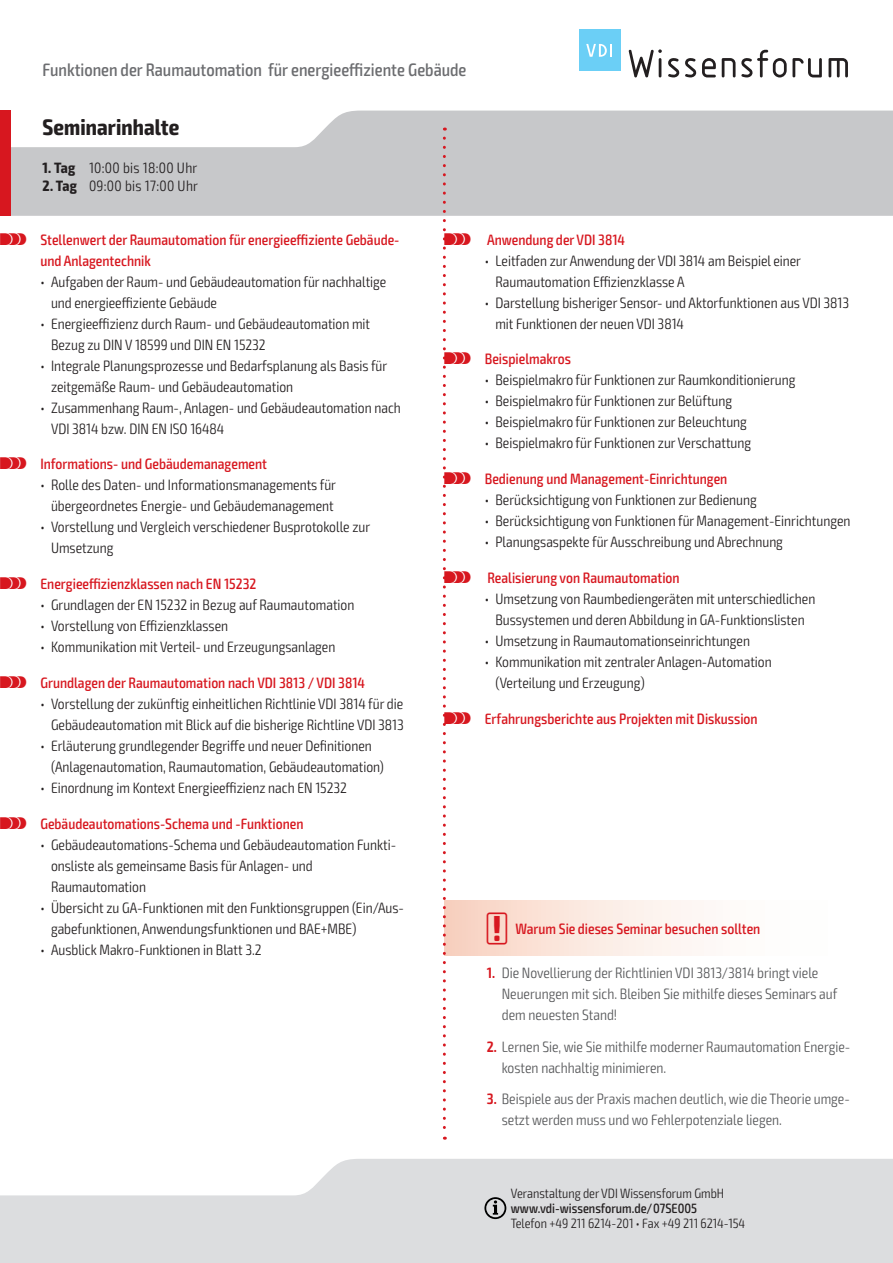
<style>
.page{position:relative;width:893px;height:1263px;background:#fff}
.page>*{position:absolute;margin:0;border:0;box-sizing:border-box;transform-origin:0 0}
.t1{font:700 condensed 22.5px "Exo 2";letter-spacing:.005em;color:#231f20}
.t2{font:500 condensed 18px "Exo 2";color:#6c6d70}
.t3{font:300 condensed 15px/21px "Exo 2";color:#231f20}
.t4{font:500 condensed 15px/21px "Exo 2";color:#d7171f}
.t5{font:300 condensed 15px/21px "Exo 2";color:#57585a}
.t6{font:300 condensed 15px "Exo 2";letter-spacing:.02em;color:#231f20}
.t7{font:300 condensed 13.5px "Exo 2";color:#231f20}
.t8{font:500 condensed 13.5px "Exo 2";color:#231f20}
.s1{font-weight:700}
.s2{font-family:"VDI Iconset S4 A Regular";font-weight:400;font-stretch:normal}
.s3{font-weight:600;color:#d7171f}
</style>
<div class="page">
<svg style="left:0;top:1159px;width:893px;height:104px;background:#e0e1e3"></svg>
<svg style="left:11px;top:111px;width:882px;height:105px;background:#cdced0"></svg>
<div style="left:0;top:111px;width:11px;height:105px;background:#d7171f"></div>
<svg style="left:484px;top:1197px;width:22px;height:22px"></svg>
<svg style="left:629px;top:49px;width:33px;height:28px"></svg>
<svg style="left:668px;top:58px;width:11px;height:19px"></svg>
<svg style="left:685px;top:58px;width:11px;height:19px"></svg>
<svg style="left:702px;top:58px;width:14px;height:19px"></svg>
<svg style="left:722px;top:58px;width:13px;height:19px"></svg>
<svg style="left:741px;top:50px;width:81px;height:27px"></svg>
<svg style="left:828px;top:58px;width:20px;height:19px"></svg>
<div style="left:579px;top:30px;width:41px;height:41px;background:#6bcff6"></div>
<svg style="left:586px;top:44px;width:26px;height:13px"></svg>
<div style="left:444px;top:900px;width:406px;height:55px;background:linear-gradient(to right,#f8d6c6,#fff)"></div>
<svg style="left:443px;top:138px;width:3px;height:1002px"></svg>
<p class="t2" style="left:43px;top:59px;width:425px">Funktionen der Raumautomation für energieeffiziente Gebäude</p>
<h1 class="t1" style="left:43px;top:113px;width:138px">Seminarinhalte</h1>
<p class="t6" style="left:43px;top:159px;width:156px"><span class="s1">1. Tag</span> 10:00 bis 18:00 Uhr</p>
<p class="t6" style="left:43px;top:177px;width:157px"><span class="s1">2. Tag</span> 09:00 bis 17:00 Uhr</p>
<p class="t4" style="left:40px;top:229px;width:361px;text-indent:-40px"><span class="s2">S</span> Stellenwert der Raumautomation für energieeffiziente Gebäude&shy;und Anlagentechnik</p>
<p class="t3" style="left:51px;top:271px;width:337px;text-indent:-11px">• Aufgaben der Raum- und Gebäudeautomation für nachhaltige und energieeffiziente Gebäude</p>
<p class="t3" style="left:51px;top:313px;width:321px;text-indent:-11px">• Energieeffizienz durch Raum- und Gebäudeautomation mit<br>Bezug zu DIN V 18599 und DIN EN 15232</p>
<p class="t3" style="left:51px;top:355px;width:338px;text-indent:-11px">• Integrale Planungsprozesse und Bedarfsplanung als Basis für zeitgemäße Raum- und Gebäudeautomation</p>
<p class="t3" style="left:51px;top:397px;width:351px;text-indent:-11px">• Zusammenhang Raum-, Anlagen- und Gebäudeautomation nach<br>VDI 3814 bzw. DIN EN ISO 16484</p>
<p class="t4" style="left:0;top:454px;width:269px"><span class="s2">S</span> Informations- und Gebäudemanagement</p>
<p class="t3" style="left:40px;top:475px;width:297px;text-align:center">• Rolle des Daten- und Informationsmanagements für übergeordnetes Energie- und Gebäudemanagement</p>
<p class="t3" style="left:51px;top:517px;width:321px;text-indent:-11px">• Vorstellung und Vergleich verschiedener Busprotokolle zur<br>Umsetzung</p>
<p class="t4" style="left:0;top:574px;width:258px"><span class="s2">S</span> Energieeffizienzklassen nach EN 15232</p>
<p class="t3" style="left:40px;top:595px;width:316px">• Grundlagen der EN 15232 in Bezug auf Raumautomation</p>
<p class="t3" style="left:40px;top:616px;width:189px">• Vorstellung von Effizienzklassen</p>
<p class="t3" style="left:40px;top:637px;width:296px">• Kommunikation mit Verteil- und Erzeugungsanlagen</p>
<p class="t4" style="left:0;top:673px;width:367px"><span class="s2">S</span> Grundlagen der Raumautomation nach VDI 3813 / VDI 3814</p>
<p class="t3" style="left:40px;top:694px;width:365px;text-align:right">• Vorstellung der zukünftig einheitlichen Richtlinie VDI 3814 für die<br>Gebäudeautomation mit Blick auf die bisherige Richtline VDI 3813</p>
<p class="t3" style="left:51px;top:736px;width:334px;text-indent:-11px">• Erläuterung grundlegender Begriffe und neuer Definitionen (Anlagenautomation, Raumautomation, Gebäudeautomation)</p>
<p class="t3" style="left:40px;top:778px;width:308px">• Einordnung im Kontext Energieeffizienz nach EN 15232</p>
<p class="t4" style="left:0;top:814px;width:305px"><span class="s2">S</span> Gebäudeautomations-Schema und -Funktionen</p>
<p class="t3" style="left:51px;top:835px;width:347px;text-indent:-11px">• Gebäudeautomations-Schema und Gebäudeautomation Funkti&shy;onsliste als gemeinsame Basis für Anlagen- und<br>Raumautomation</p>
<p class="t3" style="left:51px;top:898px;width:354px;text-indent:-11px">• Übersicht zu GA-Funktionen mit den Funktionsgruppen (Ein/Aus&shy;gabefunktionen, Anwendungsfunktionen und BAE+MBE)</p>
<p class="t3" style="left:40px;top:940px;width:223px">• Ausblick Makro-Funktionen in Blatt 3.2</p>
<p class="t4" style="left:444px;top:229px;width:182px"><span class="s2">S</span> Anwendung der VDI 3814</p>
<p class="t3" style="left:495px;top:250px;width:307px;text-indent:-11px">• Leitfaden zur Anwendung der VDI 3814 am Beispiel einer<br>Raumautomation Effizienzklasse A</p>
<p class="t3" style="left:495px;top:292px;width:355px;text-indent:-11px">• Darstellung bisheriger Sensor- und Aktorfunktionen aus VDI 3813 mit Funktionen der neuen VDI 3814</p>
<p class="t4" style="left:444px;top:349px;width:128px"><span class="s2">S</span> Beispielmakros</p>
<p class="t3" style="left:485px;top:370px;width:312px">• Beispielmakro für Funktionen zur Raumkonditionierung</p>
<p class="t3" style="left:485px;top:391px;width:249px">• Beispielmakro für Funktionen zur Belüftung</p>
<p class="t3" style="left:485px;top:412px;width:264px">• Beispielmakro für Funktionen zur Beleuchtung</p>
<p class="t3" style="left:485px;top:433px;width:268px">• Beispielmakro für Funktionen zur Verschattung</p>
<p class="t4" style="left:444px;top:469px;width:284px"><span class="s2">S</span> Bedienung und Management-Einrichtungen</p>
<p class="t3" style="left:485px;top:490px;width:273px">• Berücksichtigung von Funktionen zur Bedienung</p>
<p class="t3" style="left:485px;top:511px;width:367px">• Berücksichtigung von Funktionen für Management-Einrichtungen</p>
<p class="t3" style="left:485px;top:532px;width:300px">• Planungsaspekte für Ausschreibung und Abrechnung</p>
<p class="t4" style="left:444px;top:568px;width:237px"><span class="s2">S</span> Realisierung von Raumautomation</p>
<p class="t3" style="left:485px;top:589px;width:332px;text-align:center">• Umsetzung von Raumbediengeräten mit unterschiedlichen<br>Bussystemen und deren Abbildung in GA-Funktionslisten</p>
<p class="t3" style="left:485px;top:631px;width:267px">• Umsetzung in Raumautomationseinrichtungen</p>
<p class="t3" style="left:495px;top:652px;width:278px;text-indent:-11px">• Kommunikation mit zentraler Anlagen-Automation (Verteilung und Erzeugung)</p>
<p class="t4" style="left:444px;top:709px;width:315px"><span class="s2">S</span> Erfahrungsberichte aus Projekten mit Diskussion</p>
<p class="t4" style="left:487px;top:918px;width:275px"><span class="s2">!</span> Warum Sie dieses Seminar besuchen sollten</p>
<p class="t5" style="left:502px;top:963px;width:337px;text-indent:-15px"><span class="s3">1.</span> Die Novellierung der Richtlinien VDI 3813/3814 bringt viele<br>Neuerungen mit sich. Bleiben Sie mithilfe dieses Seminars auf dem neuesten Stand!</p>
<p class="t5" style="left:502px;top:1036px;width:350px;text-indent:-15px"><span class="s3">2.</span> Lernen Sie, wie Sie mithilfe moderner Raumautomation Energie&shy;kosten nachhaltig minimieren.</p>
<p class="t5" style="left:502px;top:1089px;width:350px;text-indent:-15px"><span class="s3">3.</span> Beispiele aus der Praxis machen deutlich, wie die Theorie umge&shy;setzt werden muss und wo Fehlerpotenziale liegen.</p>
<p class="t7" style="left:511px;top:1185px;width:215px">Veranstaltung der VDI Wissensforum GmbH</p>
<p class="t8" style="left:511px;top:1200px;width:188px">www.vdi-wissensforum.de/07SE005</p>
<p class="t7" style="left:511px;top:1215px;width:236px">Telefon +49 211 6214-201 • Fax +49 211 6214-154</p>
</div>
